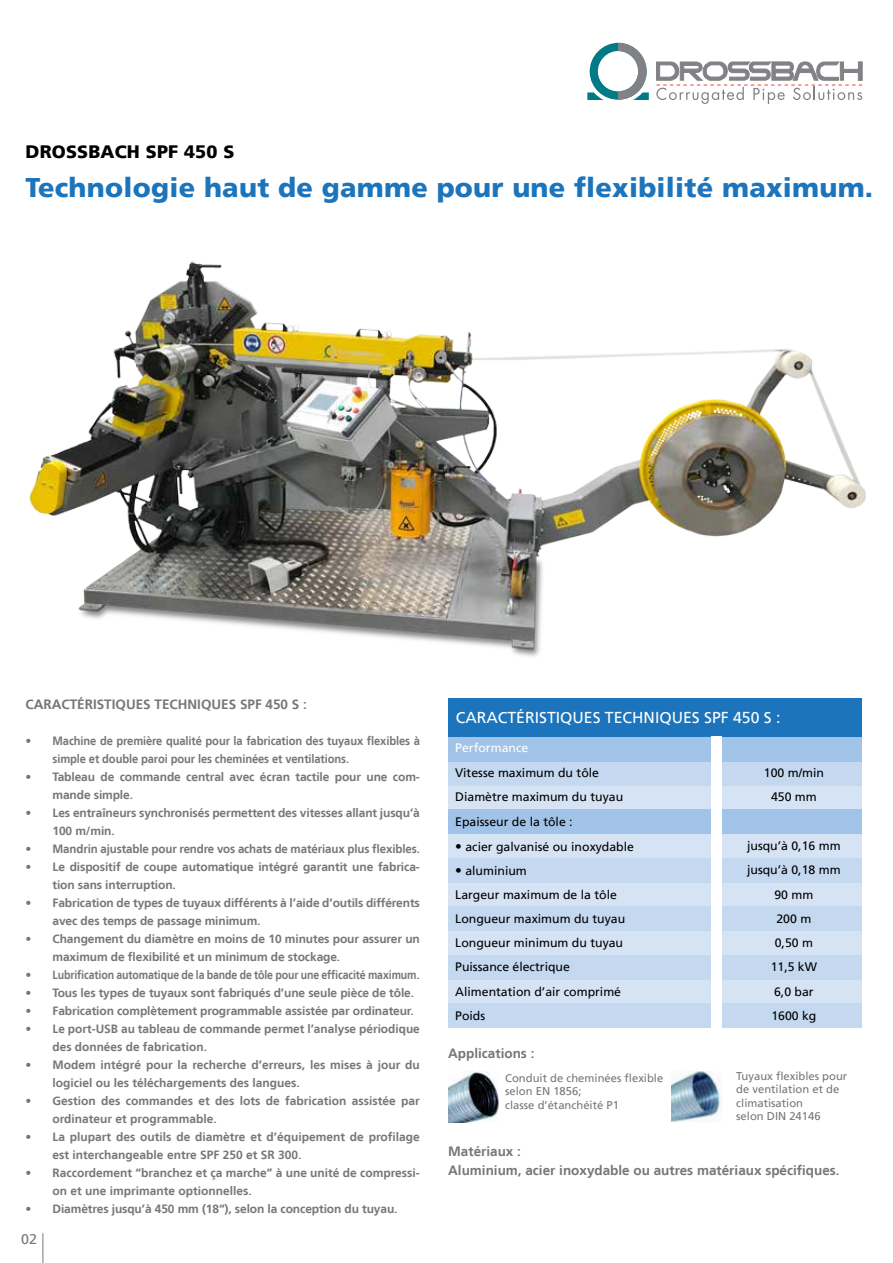
<style>
.page{position:relative;width:893px;height:1263px;background:#fff}
.page>*{position:absolute;margin:0;border:0;box-sizing:border-box;transform-origin:0 0}
.t1{font:900 27px "Frutiger LT";letter-spacing:.01em;color:#1c75bc}
.t2{font:900 18px "Frutiger LT";letter-spacing:.01em;color:#000}
.t3{font:15.75px "Frutiger LT";color:#fff}
.t4{font:14.25px "Frutiger LT";color:#757779}
.t5{font:700 13.5px/19.5px "Frutiger LT";color:#757779}
.t6{font:12.3px "Frutiger LT";color:#000}
.t7{font:12.3px "Frutiger LT";color:#fff}
.t8{font:700 12px/18px "Frutiger LT";letter-spacing:-.01em;color:#757779}
.t9{font:11.25px/13.5px "Frutiger LT";color:#757779}
.s1{font-weight:700;font-size:13.5px}
</style>
<div class="page">
<svg style="left:587px;top:43px;width:62px;height:57px"></svg>
<svg style="left:656px;top:62px;width:207px;height:42px"></svg>
<div style="left:448px;top:785px;width:414px;height:25px;background:#d6e3f4"></div>
<div style="left:448px;top:834px;width:414px;height:24px;background:#d6e3f4"></div>
<div style="left:448px;top:882px;width:414px;height:25px;background:#d6e3f4"></div>
<div style="left:448px;top:931px;width:414px;height:24px;background:#d6e3f4"></div>
<div style="left:448px;top:979px;width:414px;height:25px;background:#d6e3f4"></div>
<div style="left:448px;top:761px;width:414px;height:24px;background:#c4d8f0"></div>
<div style="left:448px;top:737px;width:414px;height:24px;background:#a1c3e7"></div>
<div style="left:448px;top:810px;width:414px;height:24px;background:#a1c3e7"></div>
<div style="left:448px;top:858px;width:414px;height:24px;background:#c4d8f0"></div>
<div style="left:448px;top:906px;width:414px;height:25px;background:#c4d8f0"></div>
<div style="left:448px;top:955px;width:414px;height:24px;background:#c4d8f0"></div>
<div style="left:448px;top:1003px;width:414px;height:25px;background:#c4d8f0"></div>
<div style="left:448px;top:698px;width:414px;height:39px;background:#1c75bc"></div>
<div style="left:711px;top:737px;width:11px;height:300px;background:#fff"></div>
<img style="left:448px;top:1071px;width:51px;height:51px">
<img style="left:671px;top:1071px;width:50px;height:51px">
<hr style="left:43px;top:1233px;width:1px;height:30px;background:#757779">
<img style="left:29px;top:261px;width:837px;height:396px">
<h2 class="t2" style="left:26px;top:141px;width:89px">DROSSBACH</h2>
<h2 class="t2" style="left:146px;top:141px;width:90px">SPF 450 S</h2>
<h1 class="t1" style="left:26px;top:172px;width:849px">Technologie haut de gamme pour une flexibilité maximum.</h1>
<p class="t5" style="left:26px;top:694px;width:19px">Carac</p>
<p class="t5" style="left:70px;top:694px;width:239px">téristiques tech niques SPF 450 S :</p>
<p class="t8" style="left:53px;top:731px;width:369px;text-indent:-27px">• Machine de première qualité pour la fabrication des tuyaux flexibles à simple et double paroi pour les cheminées et ventilations.</p>
<p class="t8" style="left:53px;top:767px;width:369px;text-indent:-27px">• Tableau de commande central avec écran tactile pour une com&shy;mande simple.</p>
<p class="t8" style="left:53px;top:803px;width:369px;text-indent:-27px">• Les entraîneurs synchronisés permettent des vitesses allant jusqu’à<br>100 m/min.</p>
<p class="t8" style="left:26px;top:839px;width:396px">• Mandrin ajustable pour rendre vos achats de matériaux plus flexibles.</p>
<p class="t8" style="left:53px;top:857px;width:369px;text-indent:-27px">• Le dispositif de coupe automatique intégré garantit une fabrica&shy;tion sans interruption.</p>
<p class="t8" style="left:53px;top:893px;width:369px;text-indent:-27px">• Fabrication de types de tuyaux différents à l’aide d’outils différents avec des temps de passage minimum.</p>
<p class="t8" style="left:53px;top:929px;width:369px;text-indent:-27px">• Changement du diamètre en moins de 10 minutes pour assurer un maximum de flexibilité et un minimum de stockage.</p>
<p class="t8" style="left:26px;top:965px;width:396px">• Lubrification automatique de la bande de tôle pour une efficacité maximum.</p>
<p class="t8" style="left:26px;top:983px;width:390px">• Tous les types de tuyaux sont fabriqués d’une seule pièce de tôle.</p>
<p class="t8" style="left:26px;top:1001px;width:390px">• Fabrication complètement programmable assistée par ordinateur.</p>
<p class="t8" style="left:53px;top:1019px;width:369px;text-indent:-27px">• Le port-USB au tableau de commande permet l’analyse périodique des données de fabrication.</p>
<p class="t8" style="left:53px;top:1055px;width:369px;text-indent:-27px">• Modem intégré pour la recherche d’erreurs, les mises à jour du logiciel ou les téléchargements des langues.</p>
<p class="t8" style="left:53px;top:1091px;width:369px;text-indent:-27px">• Gestion des commandes et des lots de fabrication assistée par ordinateur et programmable.</p>
<p class="t8" style="left:53px;top:1127px;width:369px;text-indent:-27px">• La plupart des outils de diamètre et d’équipement de profilage est interchangeable entre SPF 250 et SR 300.</p>
<p class="t8" style="left:53px;top:1163px;width:369px;text-indent:-27px">• Raccordement “branchez et ça marche” à une unité de compressi&shy;on et une imprimante optionnelles.</p>
<p class="t8" style="left:26px;top:1199px;width:374px">• Diamètres jusqu’à 450 mm (18“), selon la conception du tuyau.</p>
<p class="t4" style="left:21px;top:1230px;width:17px">02</p>
<h3 class="t3" style="left:456px;top:708px;width:21px">Caract</h3>
<h3 class="t3" style="left:516px;top:708px;width:266px">éristiques techniques SPF 450 S :</h3>
<p class="t7" style="left:455px;top:741px;width:75px">Performance</p>
<p class="t6" style="left:455px;top:765px;width:145px">Vitesse maximum du tôle</p>
<p class="t6" style="left:764px;top:765px;width:62px">100 m/min</p>
<p class="t6" style="left:455px;top:789px;width:169px">Diamètre maximum du tuyau</p>
<p class="t6" style="left:771px;top:789px;width:47px">450 mm</p>
<p class="t6" style="left:455px;top:814px;width:119px">Epaisseur de la tôle :</p>
<p class="t6" style="left:455px;top:840px;width:180px"><span class="s1">•</span> acier galvanisé ou inoxydable</p>
<p class="t6" style="left:747px;top:839px;width:95px">jusqu’à 0,16 mm</p>
<p class="t6" style="left:455px;top:864px;width:73px"><span class="s1">•</span> aluminium</p>
<p class="t6" style="left:747px;top:863px;width:95px">jusqu’à 0,18 mm</p>
<p class="t6" style="left:455px;top:887px;width:163px">Largeur maximum de la tôle</p>
<p class="t6" style="left:774px;top:887px;width:40px">90 mm</p>
<p class="t6" style="left:455px;top:911px;width:171px">Longueur maximum du tuyau</p>
<p class="t6" style="left:776px;top:911px;width:36px">200 m</p>
<p class="t6" style="left:455px;top:936px;width:169px">Longueur minimum du tuyau</p>
<p class="t6" style="left:775px;top:936px;width:40px">0,50 m</p>
<p class="t6" style="left:455px;top:960px;width:116px">Puissance électrique</p>
<p class="t6" style="left:771px;top:960px;width:48px">11,5 kW</p>
<p class="t6" style="left:455px;top:984px;width:167px">Alimentation d’air comprimé</p>
<p class="t6" style="left:774px;top:984px;width:41px">6,0 bar</p>
<p class="t6" style="left:455px;top:1008px;width:32px">Poids</p>
<p class="t6" style="left:771px;top:1008px;width:47px">1600 kg</p>
<p class="t5" style="left:448px;top:1044px;width:88px">Applications :</p>
<p class="t9" style="left:505px;top:1071px;width:160px">Conduit de cheminées flexible selon EN 1856;<br>classe d’étanchéité P1</p>
<p class="t9" style="left:736px;top:1069px;width:113px">Tuyaux flexibles pour de ventilation et de climatisation<br>selon DIN 24146</p>
<p class="t5" style="left:448px;top:1141px;width:393px">Matériaux :<br>Aluminium, acier inoxydable ou autres matériaux spécifiques.</p>
</div>
